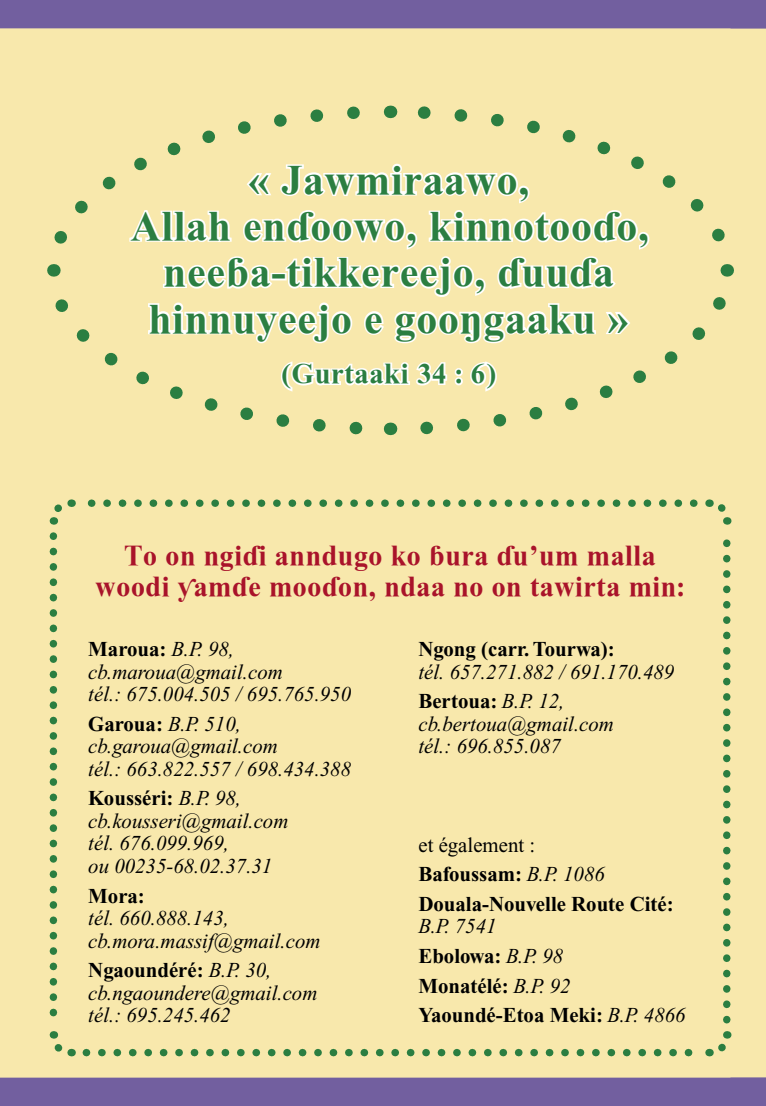
<style>
.page{position:relative;width:766px;height:1106px;background:#fff}
.page>*{position:absolute;margin:0;border:0;box-sizing:border-box;transform-origin:0 0}
.t1{font:40px/46.2px "Cam Cam SIL Doulos L Bold";color:#2b7e41;text-align:center}
.t2{font:27.5px/31.2px "Cam Cam SIL Doulos L Bold";color:#a9132a;text-align:center}
.t3{font:27.5px "Cam Cam SIL Doulos L Bold";color:#2b7e41}
.t4{font:italic 21.25px/22.5px "Times New Roman";color:#000}
.t5{font:700 21.25px/29.5px "Times New Roman";color:#000}
.s1{font-weight:700;font-style:normal}
.s2{font-weight:400}
.s3{font-weight:400;font-style:italic}
</style>
<div class="page">
<div style="left:0;top:28px;width:765px;height:1049px;background:#f8e8ac"></div>
<div style="left:0;top:0;width:765px;height:28px;background:#725f9f"></div>
<div style="left:0;top:1077px;width:765px;height:29px;background:#725f9f"></div>
<svg style="left:127px;top:161px;width:524px;height:233px"></svg>
<svg style="left:413px;top:273px;width:326px;height:168px;background:#f4e8b3"></svg>
<svg style="left:395px;top:99px;width:340px;height:153px;background:#f3e8b2"></svg>
<svg style="left:40px;top:100px;width:326px;height:167px;background:#f4e8b2"></svg>
<svg style="left:45px;top:289px;width:339px;height:152px;background:#f3e7b2"></svg>
<svg style="left:726px;top:264px;width:1px;height:12px"></svg>
<svg style="left:390px;top:106px;width:1px;height:12px"></svg>
<svg style="left:53px;top:264px;width:1px;height:12px"></svg>
<svg style="left:390px;top:422px;width:1px;height:13px"></svg>
<svg style="left:86px;top:1048px;width:615px;height:8px;background:#b0c286"></svg>
<svg style="left:79px;top:499px;width:614px;height:8px;background:#afc286"></svg>
<svg style="left:48px;top:536px;width:26px;height:525px;background:#e1dca0"></svg>
<svg style="left:708px;top:1031px;width:27px;height:27px"></svg>
<svg style="left:706px;top:494px;width:26px;height:525px;background:#e1dca0"></svg>
<svg style="left:45px;top:497px;width:27px;height:27px"></svg>
<h1 class="t1" style="left:130px;top:156px;width:520px">« Jawmiraawo,<br>Allah enëoowo, kinnotooëo, neeäa-tikkereejo, ëuuëa hinnuyeejo e gooñgaaku »</h1>
<p class="t3" style="left:281px;top:356px;width:216px">(Gurtaaki 34 : 6)</p>
<p class="t2" style="left:95px;top:539px;width:590px">To on ngiëi anndugo ko äura ëu’um malla woodi ÿamëe mooëon, ndaa no on tawirta min:</p>
<p class="t4" style="left:88px;top:638px;width:264px"><span class="s1">Maroua:</span> B.P. 98, cb.maroua@gmail.com<br>tél.: 675.004.505 / 695.765.950</p>
<p class="t4" style="left:88px;top:712px;width:264px"><span class="s1">Garoua:</span> B.P. 510, cb.garoua@gmail.com<br>tél.: 663.822.557 / 698.434.388</p>
<p class="t4" style="left:88px;top:787px;width:201px"><span class="s1">Kousséri:</span> B.P. 98, cb.kousseri@gmail.com tél. 676.099.969,<br>ou 00235-68.02.37.31</p>
<p class="t5" style="left:88px;top:880px;width:58px">Mora:</p>
<p class="t4" style="left:88px;top:906px;width:233px">tél. 660.888.143, cb.mora.massif@gmail.com</p>
<p class="t4" style="left:88px;top:959px;width:230px"><span class="s1">Ngaoundéré:</span> B.P. 30, cb.ngaoundere@gmail.com tél.: 695.245.462</p>
<p class="t5" style="left:418px;top:634px;width:198px">Ngong (carr. Tourwa):</p>
<p class="t4" style="left:418px;top:657px;width:257px;line-height:29.5px">tél. 657.271.882 / 691.170.489<br><span class="s1">Bertoua:</span> B.P. 12,</p>
<p class="t4" style="left:418px;top:712px;width:197px">cb.bertoua@gmail.com tél.: 696.855.087</p>
<p class="t5" style="left:418px;top:829px;width:257px"><span class="s2">et également :<br></span>Bafoussam: <span class="s3">B.P. 1086<br></span>Douala-Nouvelle Route Cité:</p>
<p class="t5" style="left:418px;top:911px;width:268px"><span class="s3">B.P. 7541<br></span>Ebolowa: <span class="s3">B.P. 98<br></span>Monatélé: <span class="s3">B.P. 92<br></span>Yaoundé-Etoa Meki: <span class="s3">B.P. 4866</span></p>
</div>
